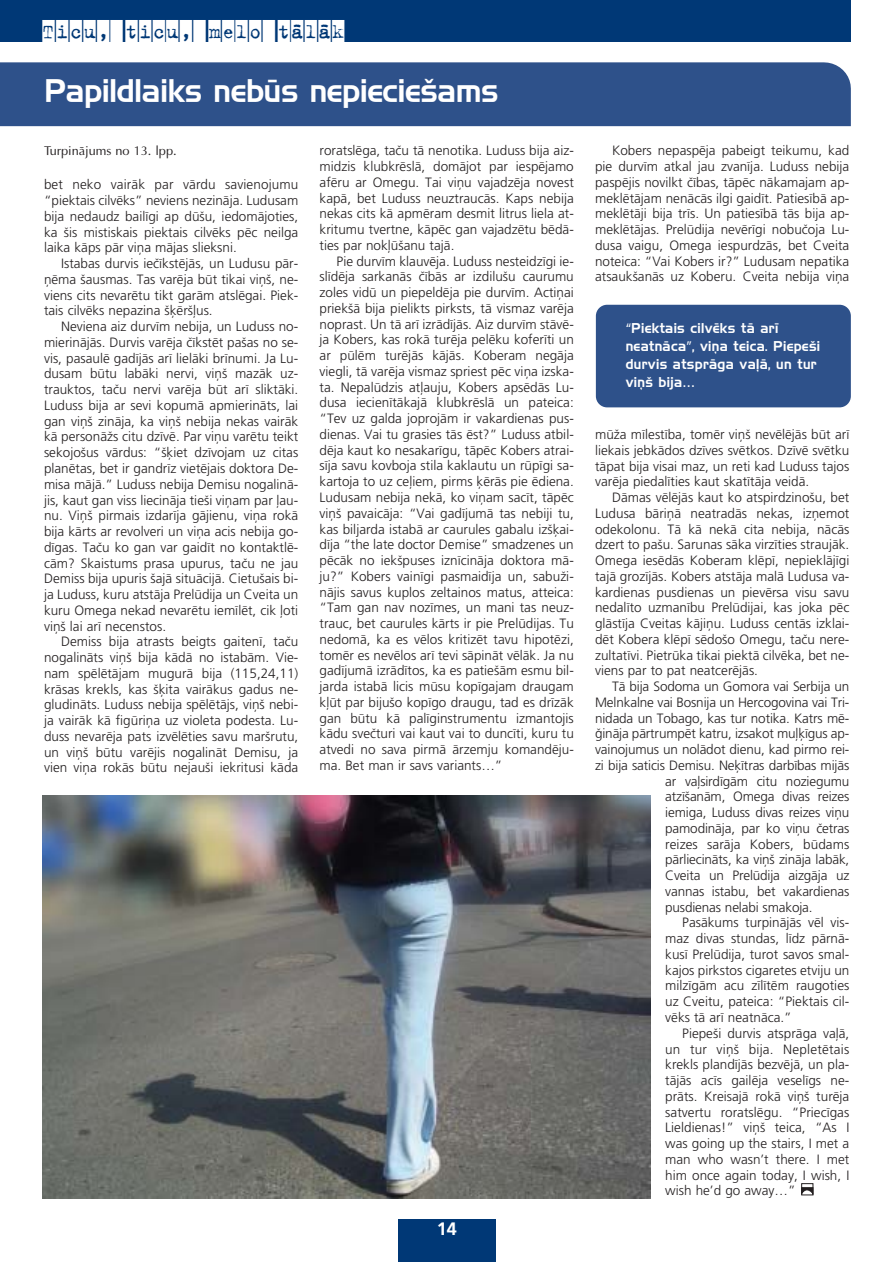
<style>
.page{position:relative;width:893px;height:1262px;background:#fff}
.page>*{position:absolute;margin:0;border:0;box-sizing:border-box;transform-origin:0 0}
.t1{font:34.5px "Lat Handel Gothic";letter-spacing:-.03em;color:#fff;scale:.93 1}
.t2{font:22.5px "Trixie Lat Cameo";letter-spacing:.055em;color:#fff}
.t3{font:700 18px "Lat Frutiger";color:#fff}
.t4{font:15px/18px "Lat Handel Gothic";color:#fff;scale:.93 1}
.t5{font:300 13.5px/15.8px "Frutiger Lat";color:#231f20;text-align:justify}
.t6{font:13.5px "Lat Optima";color:#231f20}
</style>
<div class="page">
<div style="left:0;top:0;width:850px;height:41px;background:#003876"></div>
<svg style="left:801px;top:1183px;width:12px;height:12px"></svg>
<svg style="left:801px;top:1185px;width:12px;height:8px"></svg>
<div style="left:0;top:62px;width:850px;height:64px;background:#2e518a"></div>
<div style="left:596px;top:305px;width:254px;height:102px;background:#2e518a;border-radius:11px"></div>
<div style="left:398px;top:1219px;width:97px;height:42px;background:#003876"></div>
<img style="left:43px;top:796px;width:607px;height:402px">
<h2 class="t2" style="left:43px;top:20px;width:303px">TICU, TICU, MELO TÅLÅK</h2>
<h1 class="t1" style="left:44px;top:77px;width:491px">Papildlaiks nebüs nepiecießams</h1>
<p class="t6" style="left:44px;top:146px;width:134px">Turpinåjums no 13. lpp.</p>
<p class="t5" style="left:44px;top:177px;width:256px">bet neko vairåk par vårdu savienojumu “piektais cilvéks” neviens nezinåja. Ludusam bija nedaudz bailîgi ap düßu, iedomåjoties, ka ßis mistiskais piektais cilvéks péc neilga laika kåps pår viña måjas slieksni.</p>
<p class="t5" style="left:44px;top:256px;width:256px;text-indent:17px">Istabas durvis ieçîkstéjås, un Ludusu pår&shy;ñéma ßausmas. Tas varéja büt tikai viñß, ne&shy;viens cits nevarétu tikt garåm atslégai. Piek&shy;tais cilvéks nepazina ß˚érß¬us.</p>
<p class="t5" style="left:44px;top:319px;width:256px;text-indent:17px">Neviena aiz durvîm nebija, un Luduss no&shy;mierinåjås. Durvis varéja çîkstét paßas no se&shy;vis, pasaulé gadîjås arî lielåki brînumi. Ja Lu&shy;dusam bütu labåki nervi, viñß mazåk uz&shy;trauktos, taçu nervi varéja büt arî sliktåki.<br>Luduss bija ar sevi kopumå apmierinåts, lai gan viñß zinåja, ka viñß nebija nekas vairåk kå personåΩs citu dzîvé. Par viñu varétu teikt sekojoßus vårdus: “ß˚iet dzîvojam uz citas planétas, bet ir gandrîz vietéjais doktora De&shy;misa måjå.” Luduss nebija Demisu nogalinå&shy;jis, kaut gan viss liecinåja tießi viñam par ¬au&shy;nu. Viñß pirmais izdarîja gåjienu, viña rokå bija kårts ar revolveri un viña acis nebija go&shy;dîgas. Taçu ko gan var gaidît no kontaktlé&shy;cåm? Skaistums prasa upurus, taçu ne jau Demiss bija upuris ßajå situåcijå. Cietußais bi&shy;ja Luduss, kuru atståja Prelüdija un Cveita un kuru Omega nekad nevarétu iemîlét, cik ¬oti viñß lai arî necenstos.</p>
<p class="t5" style="left:44px;top:634px;width:256px;text-indent:17px">Demiss bija atrasts beigts gaitenî, taçu nogalinåts viñß bija kådå no istabåm. Vie&shy;nam spélétåjam mugurå bija (115,24,11) kråsas krekls, kas ß˚ita vairåkus gadus ne&shy;gludinåts. Luduss nebija spélétåjs, viñß nebi&shy;ja vairåk kå figüriña uz violeta podesta. Lu&shy;duss nevaréja pats izvéléties savu marßrutu, un viñß bütu varéjis nogalinåt Demisu, ja vien viña rokås bütu nejaußi iekritusi kåda</p>
<p class="t5" style="left:319px;top:143px;width:256px">roratsléga, taçu tå nenotika. Luduss bija aiz&shy;midzis klubkréslå, domåjot par iespéjamo aféru ar Omegu. Tai viñu vajadzéja novest kapå, bet Luduss neuztraucås. Kaps nebija nekas cits kå apméram desmit litrus liela at&shy;kritumu tvertne, kåpéc gan vajadzétu bédå&shy;ties par nok¬üßanu tajå.</p>
<p class="t5" style="left:319px;top:254px;width:256px;text-indent:17px">Pie durvîm klauvéja. Luduss nesteidzîgi ie&shy;slîdéja sarkanås çîbås ar izdilußu caurumu zoles vidü un piepeldéja pie durvîm. Actiñai priekßå bija pielikts pirksts, tå vismaz varéja noprast. Un tå arî izrådîjås. Aiz durvîm ståvé&shy;ja Kobers, kas rokå turéja peléku koferîti un ar pülém turéjås kåjås. Koberam negåja viegli, tå varéja vismaz spriest péc viña izska&shy;ta. Nepalüdzis at¬auju, Kobers apsédås Lu&shy;dusa iecienîtåkajå klubkréslå un pateica: “Tev uz galda joprojåm ir vakardienas pus&shy;dienas. Vai tu grasies tås ést?” Luduss atbil&shy;déja kaut ko nesakarîgu, tåpéc Kobers atrai&shy;sîja savu kovboja stila kaklautu un rüpîgi sa&shy;kartoja to uz ce¬iem, pirms ˚érås pie édiena.<br>Ludusam nebija nekå, ko viñam sacît, tåpéc viñß pavaicåja: “Vai gadîjumå tas nebiji tu, kas biljarda istabå ar caurules gabalu izß˚ai&shy;dîja “the late doctor Demise” smadzenes un pécåk no iekßpuses iznîcinåja doktora må&shy;ju?” Kobers vainîgi pasmaidîja un, sabuΩi&shy;nåjis savus kuplos zeltainos matus, atteica: “Tam gan nav nozîmes, un mani tas neuz&shy;trauc, bet caurules kårts ir pie Prelüdijas. Tu nedomå, ka es vélos kritizét tavu hipotézi, tomér es nevélos arî tevi såpinåt vélåk. Ja nu gadîjumå izrådîtos, ka es patießåm esmu bil&shy;jarda istabå licis müsu kopîgajam draugam k¬üt par bijußo kopîgo draugu, tad es drîzåk gan bütu kå palîginstrumentu izmantojis kådu sveçturi vai kaut vai to duncîti, kuru tu atvedi no sava pirmå årzemju komandéju&shy;ma. Bet man ir savs variants…”</p>
<h3 class="t3" style="left:436px;top:1222px;width:22px">14</h3>
<p class="t5" style="left:595px;top:143px;width:256px;text-indent:17px">Kobers nepaspéja pabeigt teikumu, kad pie durvîm atkal jau zvanîja. Luduss nebija paspéjis novilkt çîbas, tåpéc nåkamajam ap&shy;meklétåjam nenåcås ilgi gaidît. Patiesîbå ap&shy;meklétåji bija trîs. Un patiesîbå tås bija ap&shy;meklétåjas. Prelüdija nevérîgi nobuçoja Lu&shy;dusa vaigu, Omega iespurdzås, bet Cveita noteica: “Vai Kobers ir?” Ludusam nepatika atsaukßanås uz Koberu. Cveita nebija viña</p>
<p class="t4" style="left:625px;top:319px;width:211px">“Piektais cilvéks tå arî neatnåca”, viña teica. Piepeßi durvis atspråga va¬å, un tur viñß bija…</p>
<p class="t5" style="left:595px;top:427px;width:256px">müΩa mîlestîba, tomér viñß nevéléjås büt arî liekais jebkådos dzîves svétkos. Dzîvé svétku tåpat bija visai maz, un reti kad Luduss tajos varéja piedalîties kaut skatîtåja veidå.</p>
<p class="t5" style="left:595px;top:490px;width:256px;text-indent:17px">Dåmas véléjås kaut ko atspirdzinoßu, bet Ludusa båriñå neatradås nekas, izñemot odekolonu. Tå kå nekå cita nebija, nåcås dzert to paßu. Sarunas såka virzîties straujåk.<br>Omega iesédås Koberam klépî, nepieklåjîgi tajå grozîjås. Kobers atståja malå Ludusa va&shy;kardienas pusdienas un pievérsa visu savu nedalîto uzmanîbu Prelüdijai, kas joka péc glåstîja Cveitas kåjiñu. Luduss centås izklai&shy;dét Kobera klépî sédoßo Omegu, taçu nere&shy;zultatîvi. Pietrüka tikai piektå cilvéka, bet ne&shy;viens par to pat neatceréjås.</p>
<p class="t5" style="left:612px;top:679px;width:239px">Tå bija Sodoma un Gomora vai Serbija un</p>
<p class="t5" style="left:595px;top:695px;width:256px">Melnkalne vai Bosnija un Hercogovina vai Tri-</p>
<p class="t5" style="left:595px;top:710px;width:256px">nidada un Tobago, kas tur notika. Katrs mé-</p>
<p class="t5" style="left:595px;top:726px;width:256px">©inåja pårtrumpét katru, izsakot mu¬˚îgus ap-</p>
<p class="t5" style="left:595px;top:742px;width:256px">vainojumus un nolådot dienu, kad pirmo rei-</p>
<p class="t5" style="left:595px;top:758px;width:256px">zi bija saticis Demisu. Ne˚îtras darbîbas mijås</p>
<p class="t5" style="left:665px;top:773px;width:186px">ar va¬sirdîgåm citu noziegumu</p>
<p class="t5" style="left:665px;top:789px;width:186px">atzîßanåm, Omega divas reizes</p>
<p class="t5" style="left:665px;top:805px;width:186px">iemiga, Luduss divas reizes viñu</p>
<p class="t5" style="left:665px;top:821px;width:186px">pamodinåja, par ko viñu çetras</p>
<p class="t5" style="left:665px;top:836px;width:186px">reizes saråja Kobers, büdams</p>
<p class="t5" style="left:665px;top:852px;width:186px">pårliecinåts, ka viñß zinåja labåk,</p>
<p class="t5" style="left:665px;top:868px;width:186px">Cveita un Prelüdija aizgåja uz</p>
<p class="t5" style="left:665px;top:884px;width:186px">vannas istabu, bet vakardienas</p>
<p class="t5" style="left:665px;top:899px;width:149px">pusdienas nelabi smakoja.</p>
<p class="t5" style="left:682px;top:915px;width:169px">Pasåkums turpinåjås vél vis-</p>
<p class="t5" style="left:665px;top:931px;width:186px">maz divas stundas, lîdz pårnå-</p>
<p class="t5" style="left:665px;top:947px;width:186px">kusî Prelüdija, turot savos smal-</p>
<p class="t5" style="left:665px;top:962px;width:186px">kajos pirkstos cigaretes etviju un</p>
<p class="t5" style="left:665px;top:978px;width:186px">milzîgåm acu zîlîtém raugoties</p>
<p class="t5" style="left:665px;top:994px;width:186px">uz Cveitu, pateica: “Piektais cil-</p>
<p class="t5" style="left:665px;top:1010px;width:128px">véks tå arî neatnåca.”</p>
<p class="t5" style="left:682px;top:1025px;width:169px">Piepeßi durvis atspråga va¬å,</p>
<p class="t5" style="left:665px;top:1041px;width:186px">un tur viñß bija. Nepletétais</p>
<p class="t5" style="left:665px;top:1057px;width:186px">krekls plandîjås bezvéjå, un pla-</p>
<p class="t5" style="left:665px;top:1073px;width:186px">tåjås acîs gailéja veselîgs ne-</p>
<p class="t5" style="left:665px;top:1088px;width:186px">pråts. Kreisajå rokå viñß turéja</p>
<p class="t5" style="left:665px;top:1104px;width:186px">satvertu roratslégu. “Priecîgas</p>
<p class="t5" style="left:665px;top:1120px;width:186px">Lieldienas!” viñß teica, “As I</p>
<p class="t5" style="left:665px;top:1136px;width:186px">was going up the stairs, I met a</p>
<p class="t5" style="left:665px;top:1151px;width:186px">man who wasn’t there. I met</p>
<p class="t5" style="left:665px;top:1167px;width:186px">him once again today, I wish, I</p>
<p class="t5" style="left:665px;top:1183px;width:132px">wish he’d go away…”</p>
</div>
